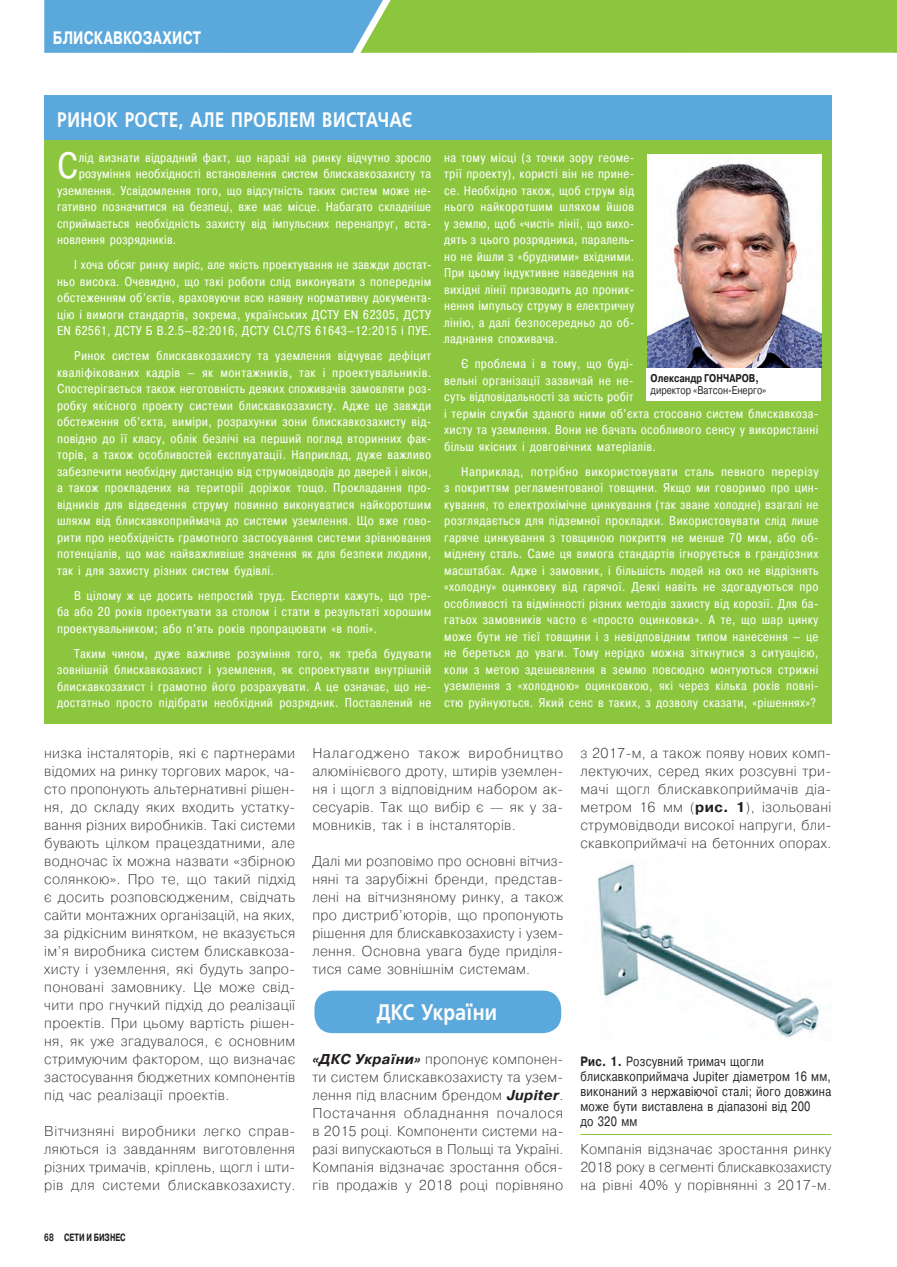
<style>
.page{position:relative;width:897px;height:1267px;background:#fff}
.page>*{position:absolute;margin:0;border:0;box-sizing:border-box;transform-origin:0 0}
.t1{font:36.3px "Pragmatica Cond";color:#fff}
.t2{font:600 22.5px "Free Set";letter-spacing:.005em;color:#fff;scale:.85 1}
.t3{font:600 21px "Free Set";letter-spacing:.035em;color:#fff;scale:.8 1}
.t4{font:700 18px "Pragmatica";letter-spacing:.01em;color:#fff;scale:.75 1}
.t5{font:200 14.25px/18px "Pragmatica";letter-spacing:.025em;color:#231f20;text-align:justify}
.t6{font:13.5px/15px "Pragmatica";letter-spacing:.025em;color:#231f20;scale:.8 1}
.t7{font:12.75px/16.5px "Pragmatica Cond";letter-spacing:.025em;color:#fff;text-align:justify}
.t8{font:11.25px "Pragmatica";color:#231f20;scale:.8 1}
.t9{font:700 11.25px "Pragmatica";color:#231f20;scale:.8 1}
.t10{font:700 10.5px "Pragmatica";color:#231f20;scale:.7 1}
.s1{font-weight:700;font-style:italic}
.s2{font-weight:700}
</style>
<div class="page">
<div style="left:314px;top:990px;width:247px;height:43px;background:#5ba8dc;border-radius:18px"></div>
<hr style="left:580px;top:1133px;width:251px;height:1px;background:#8bc63e">
<img style="left:597px;top:863px;width:223px;height:175px">
<div style="left:44px;top:140px;width:787px;height:583px;background:#8bc63e"></div>
<div style="left:44px;top:95px;width:787px;height:45px;background:#5ba8dc"></div>
<img style="left:647px;top:155px;width:173px;height:212px">
<div style="left:646px;top:368px;width:174px;height:32px;background:#fff"></div>
<svg style="left:44px;top:0;width:853px;height:53px;background:#7abb7c"></svg>
<h3 class="t4" style="left:53px;top:26px;width:199px">БЛИСКАВКОЗАХИСТ</h3>
<h3 class="t3" style="left:57px;top:107px;width:445px">Ринок росте, але проблем вистачає</h3>
<h1 class="t1" style="left:57px;top:143px;width:23px">С</h1>
<p class="t7" style="left:79px;top:149px;width:354px">лід визнати відрадний факт, що наразі на ринку відчутно зросло</p>
<p class="t7" style="left:79px;top:165px;width:354px">розуміння необхідності встановлення систем блискавкозахисту та</p>
<p class="t7" style="left:57px;top:182px;width:375px">уземлення. Усвідомлення того, що відсутність таких систем може не-</p>
<p class="t7" style="left:57px;top:198px;width:375px">гативно позначитися на безпеці, вже має місце. Набагато складніше</p>
<p class="t7" style="left:57px;top:215px;width:375px">сприймається необхідність захисту від імпульсних перенапруг, вста-</p>
<p class="t7" style="left:57px;top:231px;width:121px">новлення розрядників.</p>
<p class="t7" style="left:57px;top:256px;width:376px;text-indent:17px">І хоча обсяг ринку виріс, але якість проектування не завжди достат&shy;ньо висока. Очевидно, що такі роботи слід виконувати з попереднім обстеженням об’єктів, враховуючи всю наявну нормативну документа&shy;цію і вимоги стандартів, зокрема, українських ДСТУ EN 62305, ДСТУ EN 62561, ДСТУ Б В.2.5–82:2016, ДСТУ CLC/TS 61643–12:2015 і ПУЕ.</p>
<p class="t7" style="left:57px;top:347px;width:376px;text-indent:17px">Ринок систем блискавкозахисту та уземлення відчуває дефіцит кваліфікованих кадрів — як монтажників, так і проектувальників.<br>Спостерігається також неготовність деяких споживачів замовляти роз&shy;робку якісного проекту системи блискавкозахисту. Адже це завжди обстеження об’єкта, виміри, розрахунки зони блискавкозахисту від&shy;повідно до її класу, облік безлічі на перший погляд вторинних фак&shy;торів, а також особливостей експлуатації. Наприклад, дуже важливо забезпечити необхідну дистанцію від струмовідводів до дверей і вікон, а також прокладених на території доріжок тощо. Прокладання про&shy;відників для відведення струму повинно виконуватися найкоротшим шляхм від блискавкоприймача до системи уземлення. Що вже гово&shy;рити про необхідність грамотного застосування системи зрівнювання потенціалів, що має найважливіше значення як для безпеки людини, так і для захисту різних систем будівлі.</p>
<p class="t7" style="left:57px;top:587px;width:376px;text-indent:17px">В цілому ж це досить непростий труд. Експерти кажуть, що тре&shy;ба або 20 років проектувати за столом і стати в результаті хорошим проектувальником; або п’ять років пропрацювати «в полі».</p>
<p class="t7" style="left:57px;top:645px;width:375px;text-indent:17px">Таким чином, дуже важливе розуміння того, як треба будувати зовнішній блискавкозахист і уземлення, як спроектувати внутрішній блискавкозахист і грамотно його розрахувати. А це означає, що не&shy;достатньо просто підібрати необхідний розрядник. Поставлений не</p>
<p class="t7" style="left:444px;top:149px;width:192px">на тому місці (з точки зору геоме&shy;трії проекту), користі він не прине&shy;се. Необхідно також, щоб струм від нього найкоротшим шляхом йшов у землю, щоб «чисті» лінії, що вихо&shy;дять з цього розрядника, паралель&shy;но не йшли з «брудними» вхідними.<br>При цьому індуктивне наведення на вихідні лінії призводить до проник&shy;нення імпульсу струму в електричну лінію, а далі безпосередньо до об&shy;ладнання споживача.</p>
<p class="t7" style="left:444px;top:355px;width:375px;text-align:left;text-indent:17px">Є проблема і в тому, що буді-<br>вельні організації зазвичай не не-<br>суть відповідальності за якість робіт<br>і термін служби зданого ними об’єкта стосовно систем блискавкоза&shy;хисту та уземлення. Вони не бачать особливого сенсу у використанні більш якісних і довговічних матеріалів.</p>
<p class="t7" style="left:444px;top:463px;width:376px;text-indent:17px">Наприклад, потрібно використовувати сталь певного перерізу з покриттям регламентованої товщини. Якщо ми говоримо про цин&shy;кування, то електрохімічне цинкування (так зване холодне) взагалі не розглядається для підземної прокладки. Використовувати слід лише гаряче цинкування з товщиною покриття не менше 70 мкм, або об&shy;міднену сталь. Саме ця вимога стандартів ігнорується в грандіозних масштабах. Адже і замовник, і більшість людей на око не відрізнять «холодну» оцинковку від гарячої. Деякі навіть не здогадуються про особливості та відмінності різних методів захисту від корозії. Для ба&shy;гатьох замовників часто є «просто оцинковка». А те, що шар цинку може бути не тієї товщини і з невідповідним типом нанесення — це не береться до уваги. Тому нерідко можна зіткнутися з ситуацією, коли з метою здешевлення в землю повсюдно монтуються стрижні уземлення з «холодною» оцинковкою, які через кілька років повні&shy;стю руйнуються. Який сенс в таких, з дозволу сказати, «рішеннях»?</p>
<p class="t9" style="left:650px;top:371px;width:137px">Олександр ГОНЧАРОВ,</p>
<p class="t8" style="left:650px;top:383px;width:146px">директор «Ватсон-Енерго»</p>
<p class="t5" style="left:44px;top:743px;width:252px">низка інсталяторів, які є партнерами відомих на ринку торгових марок, ча&shy;сто пропонують альтернативні рішен&shy;ня, до складу яких входить устатку&shy;вання різних виробників. Такі системи бувають цілком працездатними, але водночас їх можна назвати «збірною солянкою». Про те, що такий підхід є досить розповсюдженим, свідчать сайти монтажних організацій, на яких, за рідкісним винятком, не вказується ім’я виробника систем блискавкоза&shy;хисту і уземлення, які будуть запро&shy;поновані замовнику. Це може свід&shy;чити про гнучкий підхід до реалізації проектів. При цьому вартість рішен&shy;ня, як уже згадувалося, є основним стримуючим фактором, що визначає застосування бюджетних компонентів під час реалізації проектів.</p>
<p class="t5" style="left:44px;top:1121px;width:252px">Вітчизняні виробники легко справ&shy;ляються із завданням виготовлення різних тримачів, кріплень, щогл і шти&shy;рів для системи блискавкозахисту.</p>
<p class="t10" style="left:44px;top:1230px;width:118px">68 СЕТИ И БИЗНЕС</p>
<p class="t5" style="left:312px;top:743px;width:252px">Налагоджено також виробництво алюмінієвого дроту, штирів уземлен&shy;ня і щогл з відповідним набором ак&shy;сесуарів. Так що вибір є — як у за&shy;мовників, так і в інсталяторів.</p>
<p class="t5" style="left:312px;top:851px;width:252px">Далі ми розповімо про основні вітчиз&shy;няні та зарубіжні бренди, представ&shy;лені на вітчизняному ринку, а також про дистриб’юторів, що пропонують рішення для блискавкозахисту і узем&shy;лення. Основна увага буде приділя&shy;тися саме зовнішнім системам.</p>
<h2 class="t2" style="left:376px;top:999px;width:16px">ДКС</h2>
<h2 class="t2" style="left:421px;top:999px;width:90px">України</h2>
<p class="t5" style="left:312px;top:1049px;width:252px"><span class="s1">«ДКС України»</span> пропонує компонен&shy;ти систем блискавкозахисту та узем&shy;лення під власним брендом <span class="s1">Jupiter</span>.<br>Постачання обладнання почалося в 2015 році. Компоненти системи на&shy;разі випускаються в Польщі та Україні.<br>Компанія відзначає зростання обся&shy;гів продажів у 2018 році порівняно</p>
<p class="t5" style="left:580px;top:743px;width:252px">з 2017‑м, а також появу нових комп&shy;лектуючих, серед яких розсувні три&shy;мачі щогл блискавкоприймачів діа&shy;метром 16 мм (<span class="s2">рис. 1</span>), ізольовані струмовідводи високої напруги, бли&shy;скавкоприймачі на бетонних опорах.</p>
<p class="t6" style="left:580px;top:1053px;width:315px"><span class="s2">Рис. 1.</span> Розсувний тримач щогли блискавкоприймача Jupiter діаметром 16 мм, виконаний з нержавіючої сталі; його довжина може бути виставлена в діапазоні від 200<br>до 320 мм</p>
<p class="t5" style="left:580px;top:1139px;width:252px">Компанія відзначає зростання ринку 2018 року в сегменті блискавкозахисту на рівні 40% у порівнянні з 2017‑м.</p>
</div>
